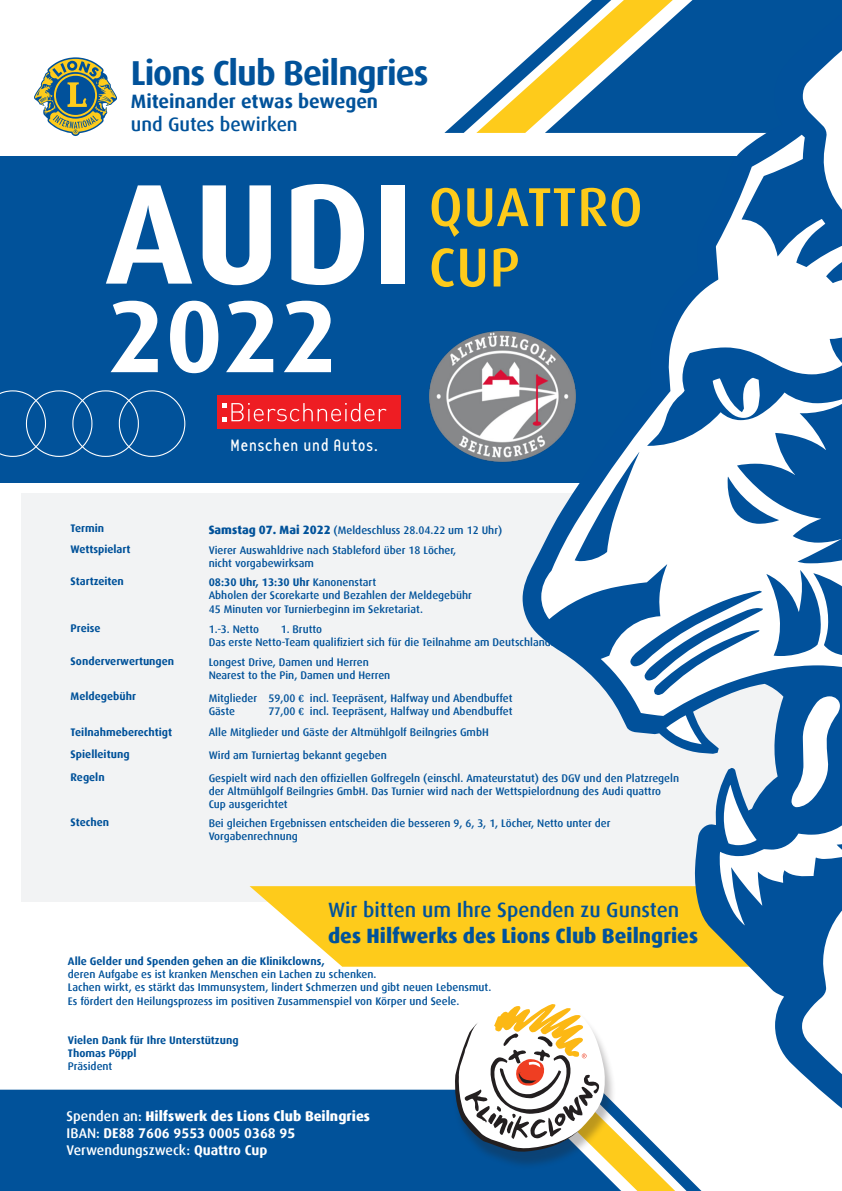
<style>
.page{position:relative;width:842px;height:1191px;background:#fff}
.page>*{position:absolute;margin:0;border:0;box-sizing:border-box;transform-origin:0 0}
.t1{font:700 142.7px "Dax";color:#fff}
.t2{font:700 102.4px "Dax";color:#fff}
.t3{font:76.3px "Audi Rings";color:#fff}
.t4{font:500 54.9px "Dax";letter-spacing:.01em;color:#fecb1b}
.t5{font:700 34.6px "Dax";letter-spacing:-.03em;color:#01529a}
.t6{font:800 20.7px "Dax";color:#01529a}
.t7{font:500 20.7px "Dax";color:#01529a}
.t8{font:700 19.4px/23.2px "Dax";color:#01529a}
.t9{font:17.2px "Base Twelve Sans";color:#fff}
.t10{font:800 14px "Dax";color:#fff}
.t11{font:700 14px "Dax";color:#fff}
.t12{font:500 14px "Dax";color:#fff}
.t13{font:500 11px/13.2px "Dax";color:#01529a}
.t14{font:700 11px "Dax";color:#01529a}
.s1{font-weight:500}
.s2{font-weight:800;font-size:12px}
.s3{font-weight:700}
.s4{font-family:"Baskerville";font-weight:600}
</style>
<div class="page">
<div style="left:0;top:156px;width:806px;height:326px;background:#01529a"></div>
<div style="left:0;top:1089px;width:455px;height:102px;background:#01529a"></div>
<div style="left:217px;top:395px;width:184px;height:34px;background:#ee1d23"></div>
<svg style="left:222px;top:403px;width:165px;height:18px"></svg>
<img style="left:429px;top:330px;width:93px;height:132px">
<div style="left:21px;top:493px;width:814px;height:408px;background:#f2f3f4"></div>
<svg style="left:250px;top:886px;width:272px;height:80px;fill:#fecb1b"></svg>
<svg style="left:444px;top:63px;width:78px;height:70px"></svg>
<svg style="left:34px;top:57px;width:83px;height:79px"></svg>
<svg style="left:522px;top:46px;width:19px;height:921px"></svg>
<svg style="left:541px;top:0;width:301px;height:1109px"></svg>
<svg style="left:455px;top:998px;width:258px;height:193px"></svg>
<p class="t5" style="left:131px;top:53px;width:299px">Lions Club Beilngries</p>
<p class="t8" style="left:131px;top:90px;width:249px">Miteinander etwas bewegen <span class="s1">und Gutes bewirken</span></p>
<p class="t1" style="left:105px;top:154px;width:311px">AUDI</p>
<p class="t4" style="left:429px;top:176px;width:215px">QUATTRO</p>
<p class="t4" style="left:429px;top:237px;width:93px">CUP</p>
<p class="t2" style="left:108px;top:279px;width:232px">2022</p>
<p class="t3" style="left:-24px;top:387px;width:215px">d</p>
<p class="t9" style="left:230px;top:434px;width:150px">Menschen und Autos.</p>
<p class="t14" style="left:71px;top:522px;width:35px">Termin</p>
<p class="t14" style="left:71px;top:543px;width:61px">Wettspielart</p>
<p class="t14" style="left:71px;top:575px;width:55px">Startzeiten</p>
<p class="t14" style="left:71px;top:622px;width:31px">Preise</p>
<p class="t14" style="left:71px;top:655px;width:105px">Sonderverwertungen</p>
<p class="t14" style="left:71px;top:690px;width:67px">Meldegebühr</p>
<p class="t14" style="left:71px;top:725px;width:103px">Teilnahmeberechtigt</p>
<p class="t14" style="left:71px;top:748px;width:60px">Spielleitung</p>
<p class="t14" style="left:71px;top:771px;width:36px">Regeln</p>
<p class="t14" style="left:71px;top:816px;width:40px">Stechen</p>
<p class="t13" style="left:209px;top:520px;width:295px;line-height:19.5px"><span class="s2">Samstag 07. Mai 2022</span> (Meldeschluss 28.04.22 um 12 Uhr)<br>Vierer Auswahldrive nach Stableford über 18 Löcher,</p>
<p class="t13" style="left:209px;top:553px;width:169px;line-height:19.4px">nicht vorgabewirksam<br><span class="s3">08:30 Uhr, 13:30 Uhr</span> Kanonenstart</p>
<p class="t13" style="left:209px;top:589px;width:265px">Abholen der Scorekarte und Bezahlen der Meldegebühr<br>45 Minuten vor Turnierbeginn im Sekretariat.</p>
<p class="t13" style="left:209px;top:622px;width:52px">1.-3. Netto</p>
<p class="t13" style="left:209px;top:622px;width:371px;text-indent:72px">1. Brutto<br>Das erste Netto-Team qualifiziert sich für die Teilnahme am Deutschlandfinale</p>
<p class="t13" style="left:209px;top:655px;width:183px">Longest Drive, Damen und Herren<br>Nearest to the Pin, Damen und Herren</p>
<p class="t13" style="left:209px;top:691px;width:305px">Mitglieder 59,00 <span class="s4">€</span> incl. Teepräsent, Halfway und Abendbuffet<br>Gäste</p>
<p class="t13" style="left:209px;top:700px;width:305px;line-height:21.3px;text-indent:60px">77,00 <span class="s4">€</span> incl. Teepräsent, Halfway und Abendbuffet<br>Alle Mitglieder und Gäste der Altmühlgolf Beilngries GmbH</p>
<p class="t13" style="left:209px;top:744px;width:472px;line-height:22.7px">Wird am Turniertag bekannt gegeben<br>Gespielt wird nach den offiziellen Golfregeln (einschl. Amateurstatut) des DGV und den Platzregeln</p>
<p class="t13" style="left:209px;top:784px;width:454px">der Altmühlgolf Beilngries GmbH. Das Turnier wird nach der Wettspielordnung des Audi quattro<br>Cup ausgerichtet</p>
<p class="t13" style="left:209px;top:817px;width:403px">Bei gleichen Ergebnissen entscheiden die besseren 9, 6, 3, 1, Löcher, Netto unter der<br>Vorgabenrechnung</p>
<p class="t7" style="left:328px;top:898px;width:353px">Wir bitten um Ihre Spenden zu Gunsten</p>
<p class="t6" style="left:328px;top:924px;width:371px">des Hilfwerks des Lions Club Beilngries</p>
<p class="t13" style="left:68px;top:954px;width:310px"><span class="s3">Alle Gelder und Spenden gehen an die Klinikclowns,<br></span>deren Aufgabe es ist kranken Menschen ein Lachen zu schenken.</p>
<p class="t13" style="left:68px;top:981px;width:425px">Lachen wirkt, es stärkt das Immunsystem, lindert Schmerzen und gibt neuen Lebensmut.</p>
<p class="t13" style="left:68px;top:994px;width:393px">Es fördert den Heilungsprozess im positiven Zusammenspiel von Körper und Seele.</p>
<p class="t14" style="left:68px;top:1033px;width:172px">Vielen Dank für Ihre Unterstützung</p>
<p class="t14" style="left:68px;top:1046px;width:70px">Thomas Pöppl</p>
<p class="t13" style="left:68px;top:1059px;width:46px">Präsident</p>
<p class="t10" style="left:67px;top:1108px;width:305px"><span class="s1">Spenden an:</span> Hilfswerk des Lions Club Beilngries</p>
<p class="t11" style="left:67px;top:1125px;width:230px"><span class="s1">IBAN:</span> DE88 7606 9553 0005 0368 95</p>
<p class="t12" style="left:67px;top:1142px;width:202px">Verwendungszweck: <span class="s3">Quattro Cup</span></p>
</div>
